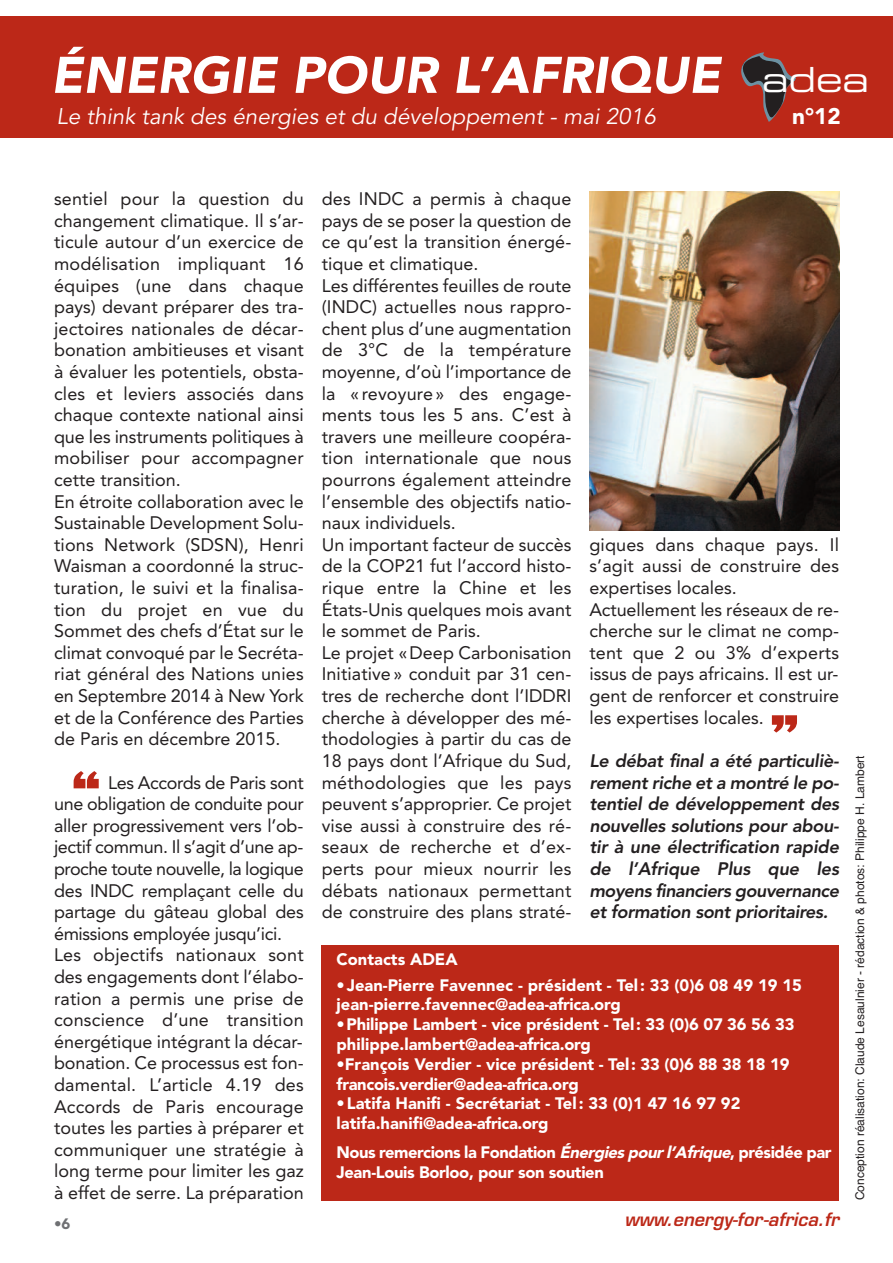
<style>
.page{position:relative;width:893px;height:1263px;background:#fff}
.page>*{position:absolute;margin:0;border:0;box-sizing:border-box;transform-origin:0 0}
.t1{font:93px "Haettenschweiler";color:#bc2818}
.t2{font:italic 900 51px "Avenir";color:#fff}
.t3{font:34.65px "Eurostile Extended Two";color:#fff}
.t4{font:italic 22.5px "Avenir";color:#fff}
.t5{font:900 22.5px "Avenir";color:#fff}
.t6{font:18px/21.6px "Avenir";color:#231f20}
.t7{font:italic 800 18px/21.6px "Avenir";letter-spacing:-.02em;color:#231f20;text-align:justify}
.t8{font:italic 600 18px "Eurostile";color:#bc2818}
.t9{font:900 16.5px/19.8px "Avenir LT Std";letter-spacing:-.01em;color:#fff}
.t10{font:900 15px "Avenir LT Std";color:#6f7073}
.t11{font:12px "Helvetica";color:#231f20}
.s1{font-style:italic}
</style>
<div class="page">
<div style="left:0;top:16px;width:893px;height:122px;background:#bc2818"></div>
<svg style="left:741px;top:52px;width:55px;height:70px"></svg>
<div style="left:322px;top:945px;width:517px;height:255px;background:#bc2818"></div>
<img style="left:590px;top:191px;width:249px;height:340px">
<h2 class="t2" style="left:51px;top:33px;width:671px">ÉNERGIE POUR L’AFRIQUE</h2>
<p class="t4" style="left:57px;top:107px;width:601px">Le think tank des énergies et du développement - mai 2016</p>
<p class="t5" style="left:792px;top:107px;width:50px">n°12</p>
<h3 class="t3" style="left:762px;top:67px;width:108px">adea</h3>
<p class="t6" style="left:54px;top:190px;width:251px">sentiel pour la question du changement climatique. Il s’ar&shy;ticule autour d’un exercice de modélisation impliquant 16 équipes (une dans chaque pays) devant préparer des tra&shy;jectoires nationales de décar&shy;bonation ambitieuses et visant à évaluer les potentiels, obsta&shy;cles et leviers associés dans chaque contexte national ainsi que les instruments politiques à mobiliser pour accompagner cette transition.<br>En étroite collaboration avec le<br>Sustainable Development Solu&shy;tions Network (SDSN), Henri<br>Waisman a coordonné la struc&shy;turation, le suivi et la finalisa&shy;tion du projet en vue du<br>Sommet des chefs d’État sur le climat convoqué par le Secréta&shy;riat général des Nations unies en Septembre 2014 à New York et de la Conférence des Parties de Paris en décembre 2015.</p>
<p class="t6" style="left:54px;top:773px;width:251px;text-indent:54px">Les Accords de Paris sont une obligation de conduite pour aller progressivement vers l’ob&shy;jectif commun. Il s’agit d’une ap&shy;proche toute nouvelle, la logique des INDC remplaçant celle du partage du gâteau global des émissions employée jusqu’ici.<br>Les objectifs nationaux sont des engagements dont l’élabo&shy;ration a permis une prise de conscience d’une transition énergétique intégrant la décar&shy;bonation. Ce processus est fon&shy;damental. L’article 4.19 des<br>Accords de Paris encourage toutes les parties à préparer et communiquer une stratégie à long terme pour limiter les gaz à effet de serre. La préparation</p>
<h1 class="t1" style="left:73px;top:751px;width:28px">“</h1>
<p class="t6" style="left:322px;top:190px;width:251px">des INDC a permis à chaque pays de se poser la question de ce qu’est la transition énergé&shy;tique et climatique.<br>Les différentes feuilles de route (INDC) actuelles nous rappro&shy;chent plus d’une augmentation de 3°C de la température moyenne, d’où l’importance de la « revoyure» des engage&shy;ments tous les 5 ans. C’est à travers une meilleure coopéra&shy;tion internationale que nous pourrons également atteindre l’ensemble des objectifs natio&shy;naux individuels.<br>Un important facteur de succès de la COP21 fut l’accord histo&shy;rique entre la Chine et les<br>États-Unis quelques mois avant le sommet de Paris.<br>Le projet «Deep Carbonisation<br>Initiative» conduit par 31 cen&shy;tres de recherche dont l’IDDRI cherche à développer des mé&shy;thodologies à partir du cas de<br>18 pays dont l’Afrique du Sud, méthodologies que les pays peuvent s’approprier. Ce projet vise aussi à construire des ré&shy;seaux de recherche et d’ex&shy;perts pour mieux nourrir les débats nationaux permettant de construire des plans straté-</p>
<p class="t6" style="left:589px;top:535px;width:251px">giques dans chaque pays. Il s’agit aussi de construire des expertises locales.<br>Actuellement les réseaux de re&shy;cherche sur le climat ne comp&shy;tent que 2 ou 3% d’experts issus de pays africains. Il est ur&shy;gent de renforcer et construire les expertises locales.</p>
<p class="t7" style="left:589px;top:750px;width:251px">Le débat final a été particuliè&shy;rement riche et a montré le po&shy;tentiel de développement des nouvelles solutions pour abou&shy;tir à une électrification rapide de l’Afrique Plus que les moyens financiers gouvernance et formation sont prioritaires.</p>
<h1 class="t1" style="left:771px;top:695px;width:28px">”</h1>
<p class="t9" style="left:337px;top:950px;width:122px">Contacts ADEA</p>
<p class="t9" style="left:337px;top:976px;width:467px">•Jean-Pierre Favennec - président - Tel: 33 (0)6 08 49 19 15 jean-pierre.favennec@adea-africa.org</p>
<p class="t9" style="left:337px;top:1016px;width:459px">•Philippe Lambert - vice président - Tel: 33 (0)6 07 36 56 33 philippe.lambert@adea-africa.org</p>
<p class="t9" style="left:337px;top:1055px;width:454px">•François Verdier - vice président - Tel: 33 (0)6 88 38 18 19 francois.verdier@adea-africa.org</p>
<p class="t9" style="left:337px;top:1095px;width:405px">•Latifa Hanifi - Secrétariat - Tel: 33 (0)1 47 16 97 92 latifa.hanifi@adea-africa.org</p>
<p class="t9" style="left:337px;top:1144px;width:496px">Nous remercions la Fondation <span class="s1">Énergiespourl’Afrique</span>, présidée par<br>Jean-Louis Borloo, pour son soutien</p>
<p class="t10" style="left:54px;top:1217px;width:18px">•6</p>
<p class="t8" style="left:625px;top:1212px;width:216px">www.energy-for-africa.fr</p>
<p class="t11" style="left:853px;top:1200px;width:446px;rotate:-90deg">Conception réalisation: Claude Lesaulnier - rédaction &amp; photos: Philippe H. Lambert</p>
</div>
